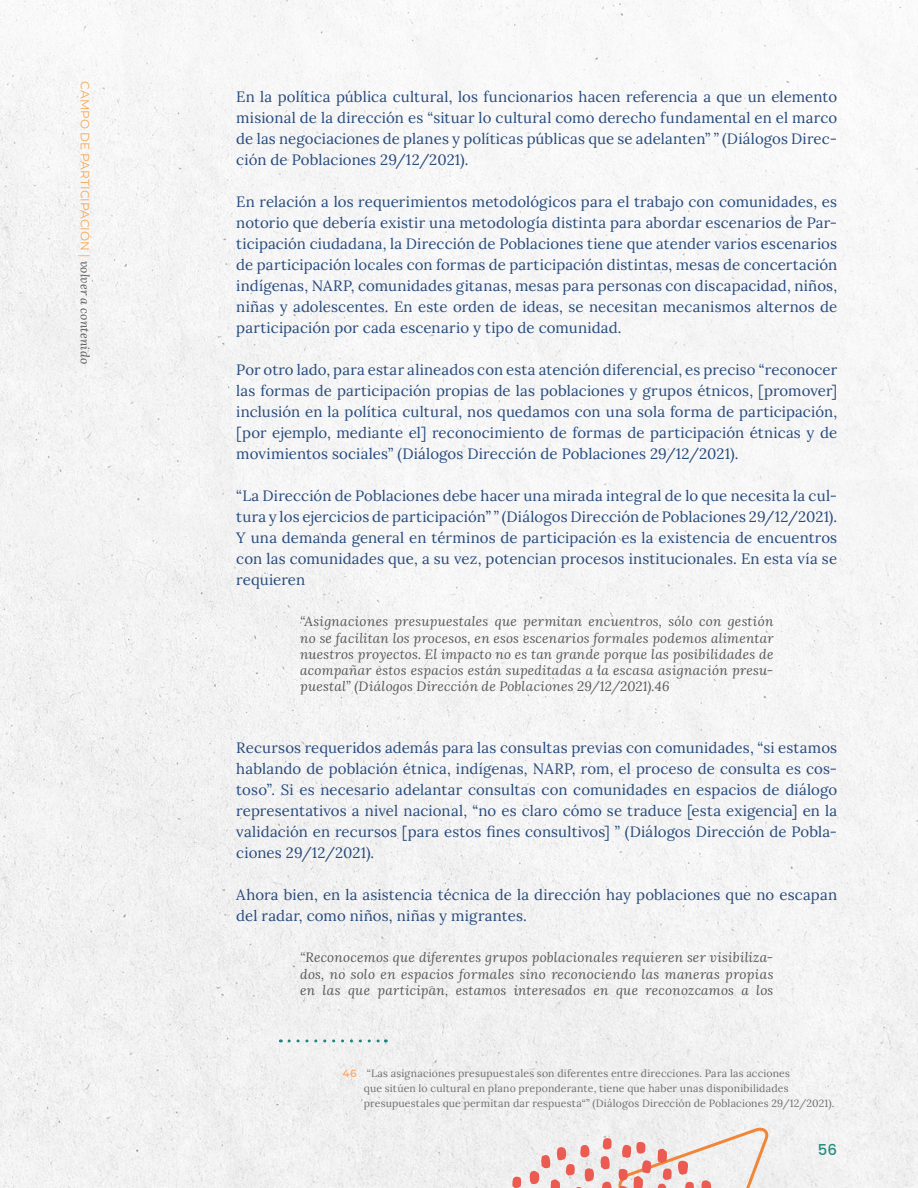
<style>
.page{position:relative;width:918px;height:1188px;background:#f4f4f4}
.page>*{position:absolute;margin:0;border:0;box-sizing:border-box;transform-origin:0 0}
.t1{font:15px/21px "Lora";letter-spacing:.01em;color:#264a7c;text-align:justify}
.t2{font:500 15px "Poppins";color:#268c81}
.t3{font:italic 13.5px/16.2px "Lora";letter-spacing:.02em;color:#575756;text-align:justify}
.t4{font:12px "Montserrat";letter-spacing:.01em;color:#f6a751}
.t5{font:10.5px/15px "Lora";letter-spacing:.015em;color:#706f6f}
.s1{font-family:"Lora";font-style:italic;color:#575756}
.s2{font-family:"Montserrat";font-weight:600;color:#f7ad73}
</style>
<div class="page">
<svg style="left:602px;top:1182px;width:10px;height:6px"></svg>
<svg style="left:600px;top:1156px;width:10px;height:13px"></svg>
<svg style="left:603px;top:1138px;width:9px;height:12px"></svg>
<svg style="left:512px;top:1177px;width:9px;height:11px"></svg>
<svg style="left:529px;top:1144px;width:65px;height:44px"></svg>
<svg style="left:618px;top:1127px;width:155px;height:61px"></svg>
<svg style="left:289px;top:1039px;width:97px;height:3px"></svg>
<p class="t4" style="left:93px;top:81px;width:285px;rotate:90deg">CAMPO DE PARTICIPACIÓN | <span class="s1">volver a contenido</span></p>
<p class="t1" style="left:236px;top:85px;width:602px">En la política pública cultural, los funcionarios hacen referencia a que un elemento misional de la dirección es “situar lo cultural como derecho fundamental en el marco de las negociaciones de planes y políticas públicas que se adelanten” ” (Diálogos Direc&shy;ción de Poblaciones 29/12/2021).</p>
<p class="t1" style="left:236px;top:190px;width:602px">En relación a los requerimientos metodológicos para el trabajo con comunidades, es notorio que debería existir una metodología distinta para abordar escenarios de Par&shy;ticipación ciudadana, la Dirección de Poblaciones tiene que atender varios escenarios de participación locales con formas de participación distintas, mesas de concertación indígenas, NARP, comunidades gitanas, mesas para personas con discapacidad, niños, niñas y adolescentes. En este orden de ideas, se necesitan mecanismos alternos de participación por cada escenario y tipo de comunidad.</p>
<p class="t1" style="left:236px;top:358px;width:602px">Por otro lado, para estar alineados con esta atención diferencial, es preciso “reconocer las formas de participación propias de las poblaciones y grupos étnicos, [promover] inclusión en la política cultural, nos quedamos con una sola forma de participación, [por ejemplo, mediante el] reconocimiento de formas de participación étnicas y de movimientos sociales” (Diálogos Dirección de Poblaciones 29/12/2021).</p>
<p class="t1" style="left:236px;top:484px;width:602px">“La Dirección de Poblaciones debe hacer una mirada integral de lo que necesita la cul&shy;tura y los ejercicios de participación” ” (Diálogos Dirección de Poblaciones 29/12/2021).<br>Y una demanda general en términos de participación es la existencia de encuentros con las comunidades que, a su vez, potencian procesos institucionales. En esta vía se requieren</p>
<p class="t3" style="left:300px;top:613px;width:475px">“Asignaciones presupuestales que permitan encuentros, sólo con gestión no se facilitan los procesos, en esos escenarios formales podemos alimentar nuestros proyectos. El impacto no es tan grande porque las posibilidades de acompañar estos espacios están supeditadas a la escasa asignación presu&shy;puestal” (Diálogos Dirección de Poblaciones 29/12/2021).46</p>
<p class="t1" style="left:236px;top:736px;width:602px">Recursos requeridos además para las consultas previas con comunidades, “si estamos hablando de población étnica, indígenas, NARP, rom, el proceso de consulta es cos&shy;toso”. Si es necesario adelantar consultas con comunidades en espacios de diálogo representativos a nivel nacional, “no es claro cómo se traduce [esta exigencia] en la validación en recursos [para estos fines consultivos] ” (Diálogos Dirección de Pobla&shy;ciones 29/12/2021).</p>
<p class="t1" style="left:236px;top:883px;width:602px">Ahora bien, en la asistencia técnica de la dirección hay poblaciones que no escapan del radar, como niños, niñas y migrantes.</p>
<p class="t3" style="left:300px;top:949px;width:475px">“Reconocemos que diferentes grupos poblacionales requieren ser visibiliza&shy;dos, no solo en espacios formales sino reconociendo las maneras propias en las que participan, estamos interesados en que reconozcamos a los</p>
<p class="t5" style="left:364px;top:1065px;width:472px;text-indent:-21px"><span class="s2">46</span> “Las asignaciones presupuestales son diferentes entre direcciones. Para las acciones<br>que sitúen lo cultural en plano preponderante, tiene que haber unas disponibilidades presupuestales que permitan dar respuesta“” (Diálogos Dirección de Poblaciones 29/12/2021).</p>
<p class="t2" style="left:818px;top:1142px;width:21px">56</p>
</div>
